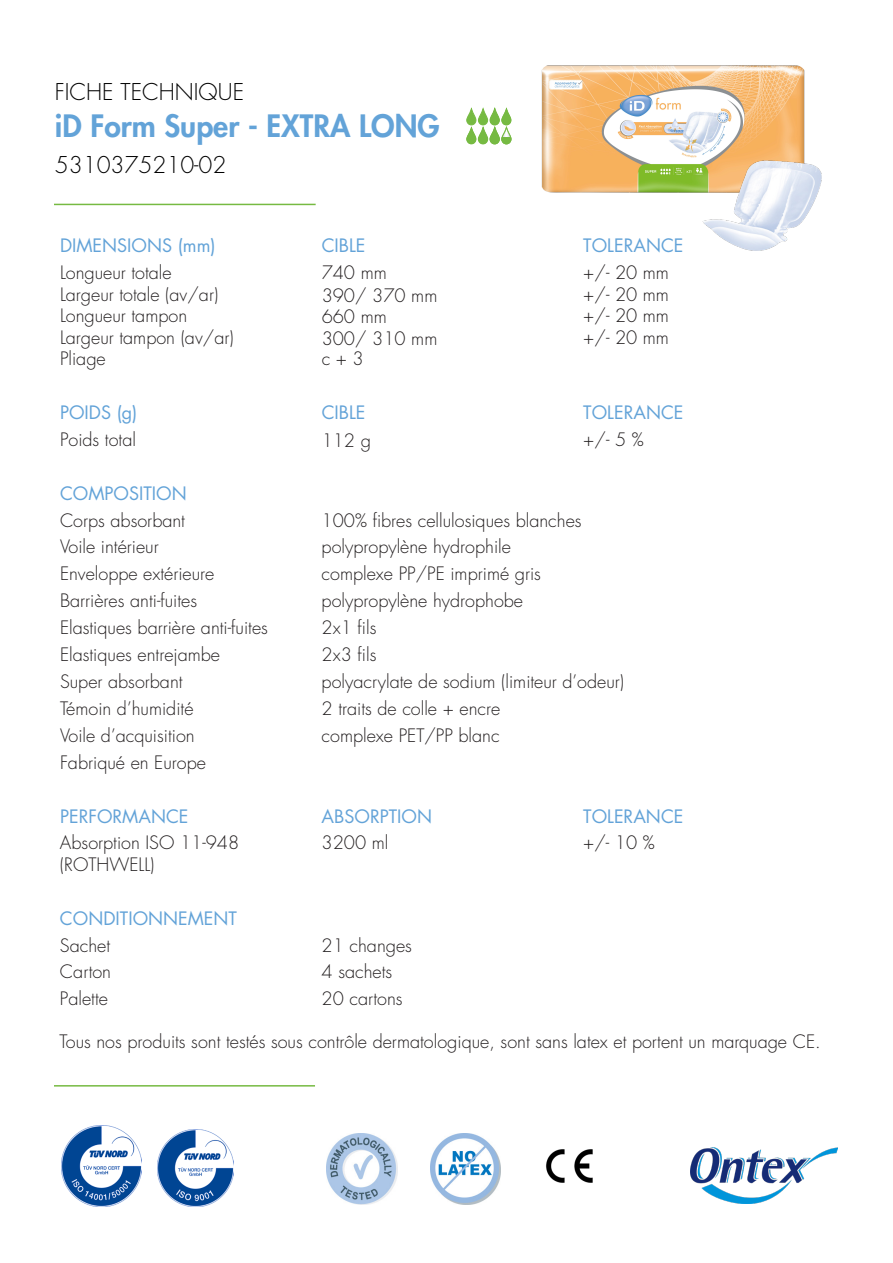
<style>
.page{position:relative;width:893px;height:1263px;background:#fff}
.page>*{position:absolute;margin:0;border:0;box-sizing:border-box;transform-origin:0 0}
.t1{font:800 30px "Futura Std";color:#63a3d8}
.t2{font:300 22.5px "Futura Std";color:#000}
.t3{font:300 18px/21.3px "Futura Std";color:#231f20}
.t4{font:18px/26.8px "Futura Std";color:#63a3d8}
.s1{font-weight:300;color:#231f20}
</style>
<div class="page">
<img style="left:541px;top:65px;width:264px;height:128px">
<hr style="left:54px;top:204px;width:262px;height:1px;background:#76ba42">
<img style="left:690px;top:1148px;width:147px;height:56px">
<img style="left:61px;top:1125px;width:81px;height:81px">
<img style="left:157px;top:1130px;width:76px;height:76px">
<img style="left:326px;top:1134px;width:71px;height:70px">
<img style="left:430px;top:1134px;width:70px;height:70px">
<img style="left:546px;top:1149px;width:47px;height:34px">
<hr style="left:54px;top:1085px;width:261px;height:1px;background:#76ba42">
<img style="left:698px;top:135px;width:124px;height:116px">
<div style="left:467px;top:109px;width:9px;height:16px;background:#76ba42;border-radius:5px"></div>
<div style="left:467px;top:108px;width:9px;height:17px;border:1px solid #76ba42;border-radius:5px"></div>
<svg style="left:478px;top:109px;width:10px;height:16px"></svg>
<div style="left:478px;top:108px;width:10px;height:17px;border:1px solid #76ba42;border-radius:5px"></div>
<svg style="left:490px;top:108px;width:9px;height:17px"></svg>
<div style="left:502px;top:109px;width:9px;height:16px;background:#76ba42;border-radius:5px"></div>
<div style="left:502px;top:108px;width:9px;height:17px;border:1px solid #76ba42;border-radius:5px"></div>
<div style="left:467px;top:128px;width:9px;height:16px;background:#76ba42;border-radius:5px"></div>
<div style="left:467px;top:127px;width:9px;height:17px;border:1px solid #76ba42;border-radius:5px"></div>
<svg style="left:478px;top:127px;width:10px;height:17px"></svg>
<div style="left:490px;top:128px;width:9px;height:16px;background:#76ba42;border-radius:5px"></div>
<div style="left:490px;top:127px;width:9px;height:17px;border:1px solid #76ba42;border-radius:5px"></div>
<div style="left:501px;top:127px;width:10px;height:17px;border:1px solid #76ba42;border-radius:5px"></div>
<svg style="left:502px;top:128px;width:9px;height:16px"></svg>
<div style="left:502px;top:127px;width:9px;height:17px;border:1px solid #76ba42;border-radius:5px"></div>
<svg style="left:502px;top:137px;width:9px;height:7px"></svg>
<p class="t2" style="left:55px;top:78px;width:191px">FICHE TECHNIQUE</p>
<p class="t1" style="left:55px;top:107px;width:386px">iD Form Super - EXTRA LONG</p>
<p class="t2" style="left:55px;top:151px;width:173px">5310375210-02</p>
<p class="t4" style="left:60px;top:232px;width:157px">DIMENSIONS (mm)</p>
<p class="t4" style="left:583px;top:232px;width:102px">TOLERANCE</p>
<p class="t3" style="left:60px;top:262px;width:113px">Longueur totale</p>
<p class="t3" style="left:60px;top:284px;width:160px">Largeur totale (av/ar)</p>
<p class="t3" style="left:60px;top:305px;width:129px">Longueur tampon</p>
<p class="t3" style="left:60px;top:327px;width:175px">Largeur tampon (av/ar)</p>
<p class="t3" style="left:60px;top:349px;width:47px">Pliage</p>
<p class="t4" style="left:322px;top:232px;width:67px">CIBLE<br><span class="s1">740 mm</span></p>
<p class="t3" style="left:322px;top:285px;width:117px">390/ 370 mm<br>660 mm<br>300/ 310 mm c + 3</p>
<p class="t4" style="left:322px;top:399px;width:51px;line-height:27.9px">CIBLE<br><span class="s1">112 g</span></p>
<p class="t3" style="left:583px;top:262px;width:87px">+/- 20 mm</p>
<p class="t3" style="left:583px;top:284px;width:87px">+/- 20 mm</p>
<p class="t3" style="left:583px;top:305px;width:87px">+/- 20 mm</p>
<p class="t3" style="left:583px;top:327px;width:87px">+/- 20 mm</p>
<p class="t4" style="left:60px;top:399px;width:79px">POIDS (g)</p>
<p class="t4" style="left:583px;top:399px;width:102px">TOLERANCE</p>
<p class="t3" style="left:60px;top:429px;width:77px">Poids total</p>
<p class="t3" style="left:583px;top:429px;width:62px">+/- 5 %</p>
<p class="t4" style="left:60px;top:480px;width:128px">COMPOSITION</p>
<p class="t3" style="left:60px;top:510px;width:127px">Corps absorbant</p>
<p class="t3" style="left:322px;top:510px;width:261px">100% fibres cellulosiques blanches</p>
<p class="t3" style="left:60px;top:537px;width:100px">Voile intérieur</p>
<p class="t3" style="left:322px;top:537px;width:191px">polypropylène hydrophile</p>
<p class="t3" style="left:60px;top:564px;width:156px">Enveloppe extérieure</p>
<p class="t3" style="left:322px;top:564px;width:221px">complexe PP/PE imprimé gris</p>
<p class="t3" style="left:60px;top:590px;width:139px">Barrières anti-fuites</p>
<p class="t3" style="left:322px;top:590px;width:203px">polypropylène hydrophobe</p>
<p class="t3" style="left:60px;top:617px;width:209px">Elastiques barrière anti-fuites</p>
<p class="t3" style="left:322px;top:617px;width:56px">2x1 fils</p>
<p class="t3" style="left:60px;top:645px;width:162px">Elastiques entrejambe</p>
<p class="t3" style="left:322px;top:645px;width:56px">2x3 fils</p>
<p class="t3" style="left:60px;top:671px;width:124px">Super absorbant</p>
<p class="t3" style="left:322px;top:671px;width:304px">polyacrylate de sodium (limiteur d’odeur)</p>
<p class="t3" style="left:60px;top:698px;width:135px">Témoin d’humidité</p>
<p class="t3" style="left:322px;top:698px;width:180px">2 traits de colle + encre</p>
<p class="t3" style="left:60px;top:725px;width:136px">Voile d’acquisition</p>
<p class="t3" style="left:322px;top:725px;width:180px">complexe PET/PP blanc</p>
<p class="t3" style="left:60px;top:752px;width:148px">Fabriqué en Europe</p>
<p class="t4" style="left:60px;top:803px;width:130px">PERFORMANCE</p>
<p class="t4" style="left:322px;top:803px;width:112px">ABSORPTION</p>
<p class="t4" style="left:583px;top:803px;width:102px">TOLERANCE</p>
<p class="t3" style="left:60px;top:833px;width:181px">Absorption ISO 11-948</p>
<p class="t3" style="left:60px;top:854px;width:96px">(ROTHWELL)</p>
<p class="t3" style="left:322px;top:833px;width:68px">3200 ml</p>
<p class="t3" style="left:583px;top:833px;width:73px">+/- 10 %</p>
<p class="t4" style="left:60px;top:905px;width:179px">CONDITIONNEMENT</p>
<p class="t3" style="left:60px;top:935px;width:52px">Sachet</p>
<p class="t3" style="left:322px;top:935px;width:92px">21 changes</p>
<p class="t3" style="left:60px;top:962px;width:53px">Carton</p>
<p class="t3" style="left:322px;top:962px;width:72px">4 sachets</p>
<p class="t3" style="left:60px;top:988px;width:50px">Palette</p>
<p class="t3" style="left:322px;top:988px;width:83px">20 cartons</p>
<p class="t3" style="left:60px;top:1032px;width:763px">Tous nos produits sont testés sous contrôle dermatologique, sont sans latex et portent un marquage CE.</p>
</div>
